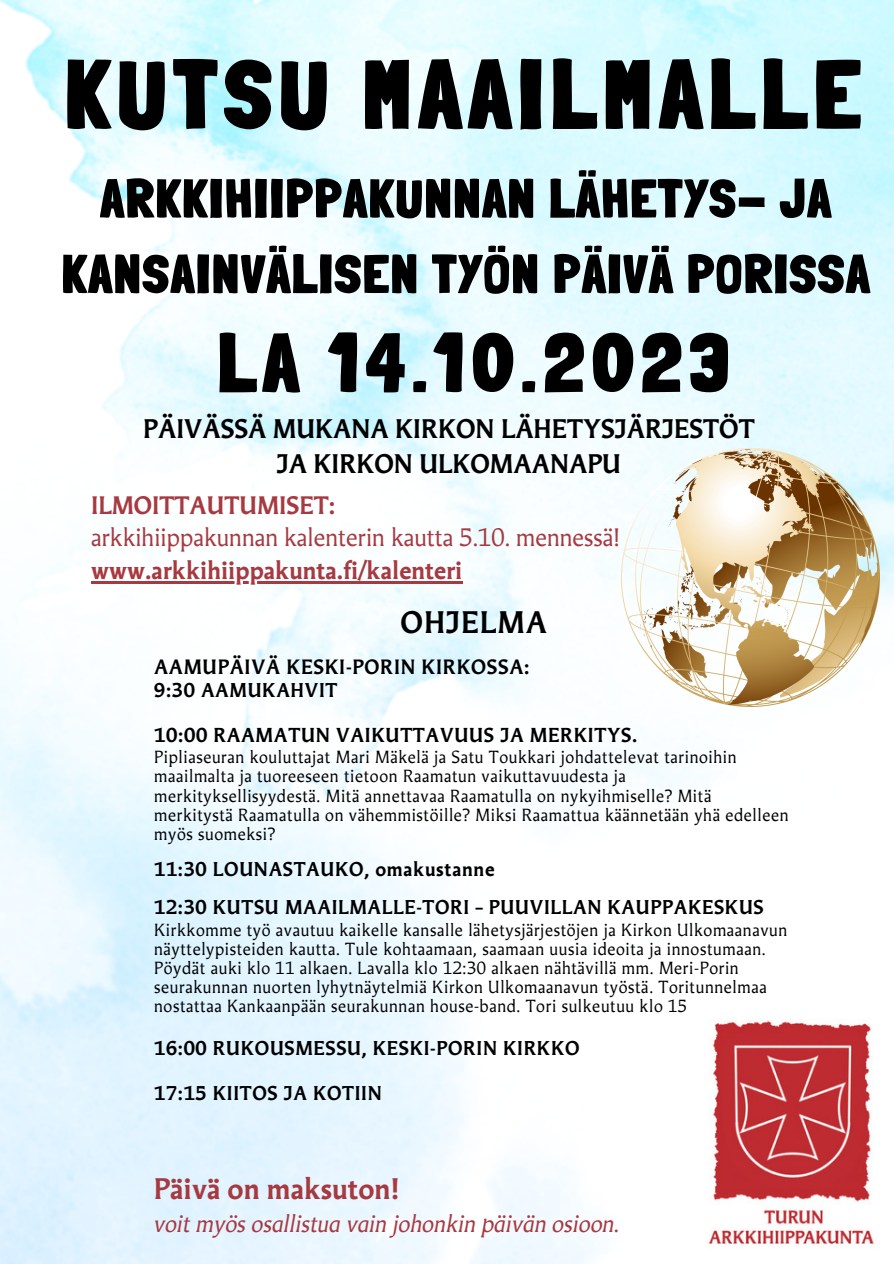
<style>
.page{position:relative;width:894px;height:1264px;background:#fff}
.page>*{position:absolute;margin:0;border:0;box-sizing:border-box;transform-origin:0 0}
.t1{font:900 97.5px "Londrina Solid";letter-spacing:.075em;color:#000}
.t2{font:900 82.5px "Londrina Solid";letter-spacing:.085em;color:#000}
.t3{font:900 54px/75.4px "Londrina Solid";letter-spacing:.035em;color:#000;text-align:center}
.t4{font:700 29.55px "Martti";letter-spacing:.035em;color:#000}
.t5{font:700 28.2px "Martti";color:#a73940}
.t6{font:700 25.65px "Martti";color:#000}
.t7{font:700 24px "Martti";color:#a73940}
.t8{font:24px "Martti";color:#a73940}
.t9{font:italic 22.95px "Martti";color:#a73940}
.t10{font:700 19.65px "Martti";letter-spacing:.035em;color:#000}
.t11{font:700 19.2px "Martti";letter-spacing:.035em;color:#000}
.t12{font:700 19.05px "Martti";letter-spacing:.035em;color:#000}
.t13{font:16.65px/19.2px "Martti";letter-spacing:.035em;color:#000}
</style>
<div class="page">
<img style="left:0;top:0;width:893px;height:1263px">
<img style="left:621px;top:448px;width:258px;height:258px">
<img style="left:701px;top:1011px;width:179px;height:245px">
<hr style="left:91px;top:581px;width:371px;height:2px;background:#a73940">
<p class="t1" style="left:65px;top:36px;width:797px">KUTSU MAAILMALLE</p>
<p class="t3" style="left:62px;top:160px;width:809px">ARKKIHIIPPAKUNNAN LÄHETYS- JA<br>KANSAINVÄLISEN TYÖN PÄIVÄ PORISSA</p>
<p class="t2" style="left:218px;top:314px;width:513px">LA 14.10.2023</p>
<p class="t6" style="left:143px;top:419px;width:612px">PÄIVÄSSÄ MUKANA KIRKON LÄHETYSJÄRJESTÖT</p>
<p class="t6" style="left:277px;top:454px;width:345px">JA KIRKON ULKOMAANAPU</p>
<p class="t7" style="left:91px;top:495px;width:245px">ILMOITTAUTUMISET:</p>
<p class="t8" style="left:91px;top:528px;width:529px">arkkihiippakunnan kalenterin kautta 5.10. mennessä!</p>
<p class="t7" style="left:91px;top:561px;width:373px">www.arkkihiippakunta.fi/kalenteri</p>
<p class="t4" style="left:400px;top:610px;width:148px">OHJELMA</p>
<p class="t10" style="left:154px;top:659px;width:376px">AAMUPÄIVÄ KESKI-PORIN KIRKOSSA:</p>
<p class="t12" style="left:154px;top:682px;width:185px">9:30 AAMUKAHVIT</p>
<p class="t11" style="left:154px;top:727px;width:484px">10:00 RAAMATUN VAIKUTTAVUUS JA MERKITYS.</p>
<p class="t13" style="left:154px;top:749px;width:635px">Pipliaseuran kouluttajat Mari Mäkelä ja Satu Toukkari johdattelevat tarinoihin maailmalta ja tuoreeseen tietoon Raamatun vaikuttavuudesta ja merkityksellisyydestä. Mitä annettavaa Raamatulla on nykyihmiselle? Mitä merkitystä Raamatulla on vähemmistöille? Miksi Raamattua käännetään yhä edelleen myös suomeksi?</p>
<p class="t12" style="left:154px;top:861px;width:342px">11:30 LOUNASTAUKO, omakustanne</p>
<p class="t12" style="left:154px;top:899px;width:611px">12:30 KUTSU MAAILMALLE-TORI – PUUVILLAN KAUPPAKESKUS</p>
<p class="t13" style="left:154px;top:921px;width:634px">Kirkkomme työ avautuu kaikelle kansalle lähetysjärjestöjen ja Kirkon Ulkomaanavun näyttelypisteiden kautta. Tule kohtaamaan, saamaan uusia ideoita ja innostumaan.<br>Pöydät auki klo 11 alkaen. Lavalla klo 12:30 alkaen nähtävillä mm. Meri-Porin seurakunnan nuorten lyhytnäytelmiä Kirkon Ulkomaanavun työstä. Toritunnelmaa nostattaa Kankaanpään seurakunnan house-band. Tori sulkeutuu klo 15</p>
<p class="t12" style="left:154px;top:1040px;width:426px">16:00 RUKOUSMESSU, KESKI-PORIN KIRKKO</p>
<p class="t12" style="left:154px;top:1085px;width:229px">17:15 KIITOS JA KOTIIN</p>
<p class="t5" style="left:154px;top:1177px;width:247px">Päivä on maksuton!</p>
<p class="t9" style="left:154px;top:1214px;width:467px">voit myös osallistua vain johonkin päivän osioon.</p>
</div>
